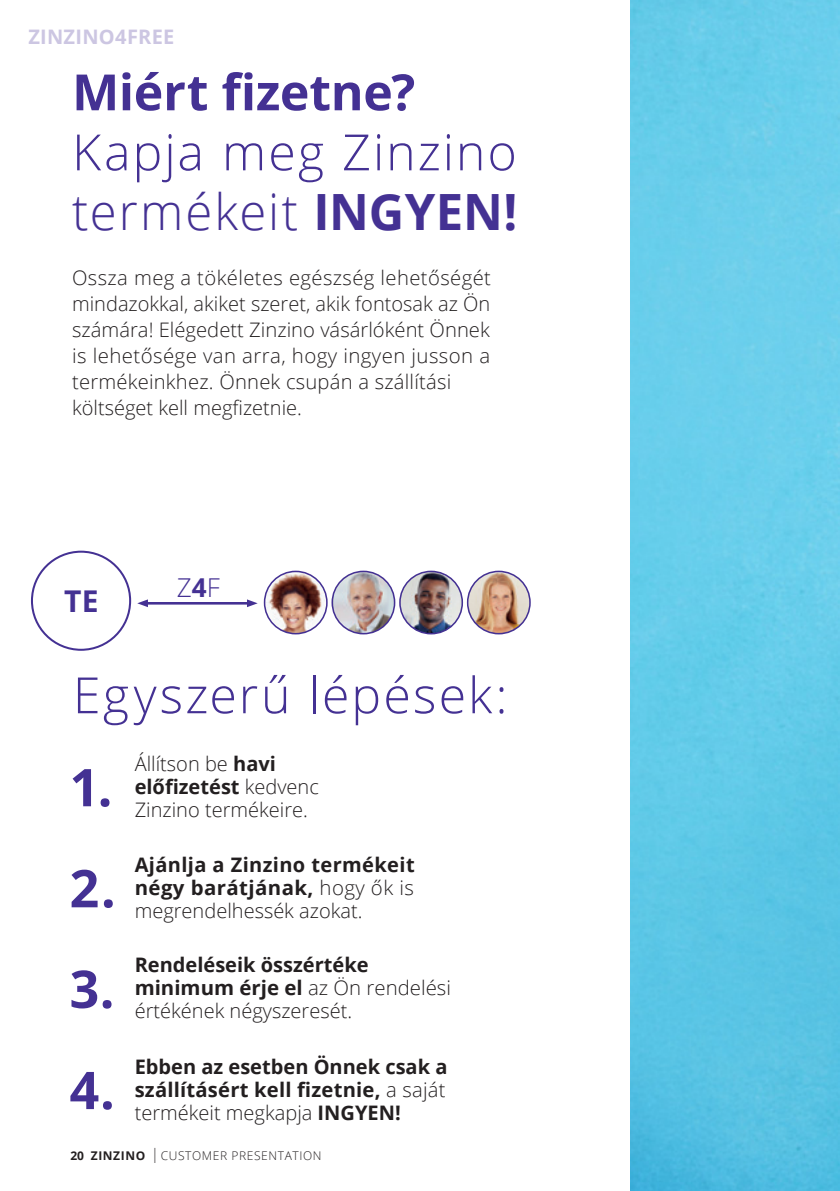
<style>
.page{position:relative;width:840px;height:1191px;background:#fff}
.page>*{position:absolute;margin:0;border:0;box-sizing:border-box;transform-origin:0 0}
.Brödtext_utan_indara{font:700 52px "Open Sans";color:#443193}
.Underrubrik{font:300 50px/60px "Open Sans";letter-spacing:.04em;color:#443193}
.Brödtext{font:300 50px "Open Sans";letter-spacing:.045em;color:#443193}
.Brödtext-2{font:700 30px "Open Sans";color:#443193}
.Brödtext-3{font:300 26px "Open Sans";color:#443193}
.Brödtext-4{font:300 20px/26px "Open Sans";color:#231f20}
.Brödtext-5{font:700 20px/23px "Open Sans";letter-spacing:.01em;color:#231f20}
.Underrubrik-2{font:700 20px "Open Sans";letter-spacing:.015em;color:#ccc6e2}
.t1{font:300 12px "Open Sans";letter-spacing:.05em;color:#231f20}
.s1{font-weight:700}
.s2{font-weight:300}
.s3{font-size:21px}
</style>
<div class="page">
<img style="left:630px;top:0;width:209px;height:1191px">
<img style="left:264px;top:571px;width:63px;height:62px;border-radius:31px">
<div style="left:264px;top:570px;width:63px;height:64px;border:2px solid #443193;border-radius:50%"></div>
<img style="left:332px;top:571px;width:62px;height:62px;border-radius:31px">
<div style="left:331px;top:570px;width:64px;height:64px;border:2px solid #443193;border-radius:50%"></div>
<img style="left:400px;top:573px;width:62px;height:60px">
<div style="left:399px;top:570px;width:64px;height:64px;border:2px solid #443193;border-radius:50%"></div>
<img style="left:467px;top:571px;width:62px;height:62px;border-radius:31px">
<div style="left:466px;top:570px;width:64px;height:64px;border:2px solid #443193;border-radius:50%"></div>
<hr style="left:147px;top:602px;width:101px;height:2px;background:#443193">
<svg style="left:247px;top:599px;width:10px;height:8px"></svg>
<svg style="left:137px;top:599px;width:11px;height:8px"></svg>
<div style="left:31px;top:550px;width:100px;height:101px;border:2px solid #443193;border-radius:50%"></div>
<p class="Underrubrik-2" style="left:28px;top:22px;width:147px">ZINZINO4FREE</p>
<p class="Underrubrik" style="left:72px;top:61px;width:446px"><span class="s1">Miért fizetne?<br></span>Kapja meg Zinzino termékeit <span class="s1">INGYEN!</span></p>
<p class="Brödtext-4" style="left:72px;top:264px;width:420px">Ossza meg a tökéletes egészség lehetőségét mindazokkal, akiket szeret, akik fontosak az Ön számára! Elégedett Zinzino vásárlóként Önnek is lehetősége van arra, hogy ingyen jusson a termékeinkhez. Önnek csupán a szállítási költséget kell megfizetnie.</p>
<p class="Brödtext-2" style="left:64px;top:580px;width:36px">TE</p>
<p class="Brödtext-3" style="left:177px;top:570px;width:44px">Z<span class="s1">4</span>F</p>
<p class="Brödtext" style="left:73px;top:661px;width:436px">Egyszerű lépések:</p>
<p class="Brödtext_utan_indara" style="left:69px;top:750px;width:44px">1.</p>
<p class="Brödtext_utan_indara" style="left:69px;top:851px;width:48px">2.</p>
<p class="Brödtext_utan_indara" style="left:69px;top:952px;width:46px">3.</p>
<p class="Brödtext_utan_indara" style="left:69px;top:1053px;width:47px">4.</p>
<p class="Brödtext-4" style="left:135px;top:751px;width:186px;line-height:23px">Állítson be <span class="s1">havi előfizetést</span> kedvenc</p>
<p class="Brödtext-4" style="left:135px;top:795px;width:175px">Zinzino termékeire.</p>
<p class="Brödtext-5" style="left:135px;top:852px;width:281px">Ajánlja a Zinzino termékeit négy barátjának, <span class="s2">hogy ők is</span></p>
<p class="Brödtext-4" style="left:135px;top:896px;width:229px">megrendelhessék azokat.</p>
<p class="Brödtext-5" style="left:135px;top:953px;width:318px">Rendeléseik összértéke minimum érje el <span class="s2">az Ön rendelési</span></p>
<p class="Brödtext-4" style="left:135px;top:997px;width:219px">értékének négyszeresét.</p>
<p class="Brödtext-5" style="left:135px;top:1054px;width:314px">Ebben az esetben Önnek csak a szállításért kell fizetnie, <span class="s2">a saját</span></p>
<p class="Brödtext-4" style="left:135px;top:1098px;width:267px">termékeit megkapja <span class="s1">INGYEN!</span></p>
<p class="t1" style="left:70px;top:1147px;width:252px"><span class="s1">20 ZINZINO</span> <span class="s3">I</span> CUSTOMER PRESENTATION</p>
</div>
